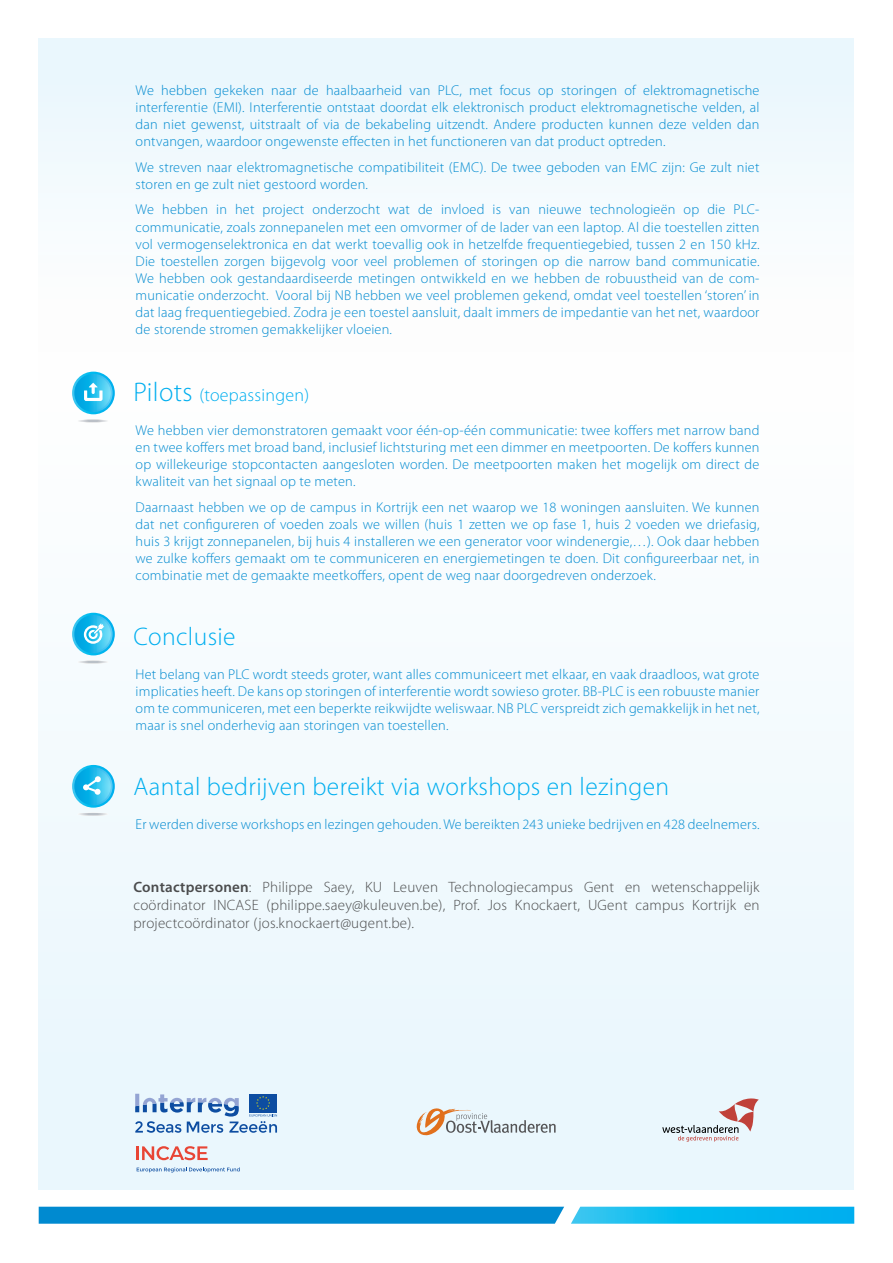
<style>
.page{position:relative;width:893px;height:1263px;background:#fff}
.page>*{position:absolute;margin:0;border:0;box-sizing:border-box;transform-origin:0 0}
.t1{font:300 25.5px "Myriad Pro";letter-spacing:.015em;color:#00aeef}
.t2{font:300 18px "Myriad Pro";letter-spacing:.015em;color:#00aeef}
.t3{font:300 15px/18px "Myriad Pro";letter-spacing:.015em;color:#4b4c4d;text-align:justify}
.t4{font:300 14.25px/17.1px "Myriad Pro";letter-spacing:.015em;color:#008ad0;text-align:justify}
.s1{font-size:27px}
.s2{font-weight:600}
</style>
<div class="page">
<div style="left:39px;top:255px;width:815px;height:934px;background:#f3fafd"></div>
<div style="left:39px;top:1207px;width:525px;height:17px;background:#008ad0"></div>
<svg style="left:571px;top:1207px;width:283px;height:17px;background:#13bbef"></svg>
<div style="left:39px;top:38px;width:815px;height:313px;background:#f4fbfd"></div>
<svg style="left:417px;top:1108px;width:139px;height:27px"></svg>
<svg style="left:662px;top:1098px;width:97px;height:44px"></svg>
<svg style="left:135px;top:1094px;width:142px;height:39px"></svg>
<hr style="left:136px;top:1146px;width:3px;height:14px;background:#e84535">
<svg style="left:142px;top:1146px;width:66px;height:14px"></svg>
<svg style="left:137px;top:1167px;width:103px;height:5px"></svg>
<hr style="left:77px;top:661px;width:31px;height:2px;background:#fff;border-radius:50%">
<hr style="left:78px;top:661px;width:30px;height:2px;background:#f8f8f9;border-radius:50%">
<hr style="left:79px;top:661px;width:28px;height:2px;background:#eef1f2;border-radius:50%">
<hr style="left:80px;top:661px;width:26px;height:2px;background:#e9ebed;border-radius:50%">
<hr style="left:82px;top:661px;width:22px;height:2px;background:#dadde0;border-radius:50%">
<svg style="left:85px;top:661px;width:17px;height:2px"></svg>
<svg style="left:72px;top:613px;width:43px;height:42px"></svg>
<svg style="left:74px;top:615px;width:39px;height:38px"></svg>
<svg style="left:76px;top:617px;width:35px;height:34px"></svg>
<svg style="left:84px;top:623px;width:20px;height:21px"></svg>
<hr style="left:77px;top:813px;width:31px;height:3px;background:#fff;border-radius:50%">
<hr style="left:78px;top:813px;width:30px;height:3px;background:#f8f8f9;border-radius:50%">
<hr style="left:79px;top:813px;width:28px;height:2px;background:#eef1f2;border-radius:50%">
<hr style="left:80px;top:813px;width:26px;height:2px;background:#e9ebed;border-radius:50%">
<hr style="left:82px;top:813px;width:22px;height:2px;background:#dadde0;border-radius:50%">
<svg style="left:84px;top:813px;width:18px;height:2px"></svg>
<svg style="left:72px;top:765px;width:43px;height:43px"></svg>
<svg style="left:74px;top:767px;width:39px;height:38px"></svg>
<svg style="left:76px;top:769px;width:35px;height:35px"></svg>
<svg style="left:83px;top:776px;width:18px;height:19px"></svg>
<hr style="left:77px;top:419px;width:31px;height:3px;background:#fff;border-radius:50%">
<hr style="left:78px;top:420px;width:30px;height:2px;background:#f8f8f9;border-radius:50%">
<hr style="left:79px;top:420px;width:28px;height:2px;background:#eef1f2;border-radius:50%">
<hr style="left:80px;top:420px;width:26px;height:2px;background:#e9ebed;border-radius:50%">
<hr style="left:82px;top:420px;width:22px;height:2px;background:#dadde0;border-radius:50%">
<svg style="left:85px;top:420px;width:17px;height:2px"></svg>
<svg style="left:72px;top:372px;width:43px;height:42px"></svg>
<svg style="left:74px;top:374px;width:39px;height:38px"></svg>
<svg style="left:76px;top:376px;width:35px;height:34px"></svg>
<svg style="left:84px;top:383px;width:19px;height:18px"></svg>
<p class="t4" style="left:136px;top:82px;width:625px">We hebben gekeken naar de haalbaarheid van PLC, met focus op storingen of elektromagnetische interferentie (EMI). Interferentie ontstaat doordat elk elektronisch product elektromagnetische velden, al dan niet gewenst, uitstraalt of via de bekabeling uitzendt. Andere producten kunnen deze velden dan ontvangen, waardoor ongewenste effecten in het functioneren van dat product optreden.</p>
<p class="t4" style="left:136px;top:159px;width:625px">We streven naar elektromagnetische compatibiliteit (EMC). De twee geboden van EMC zijn: Ge zult niet storen en ge zult niet gestoord worden.</p>
<p class="t4" style="left:136px;top:201px;width:625px">We hebben in het project onderzocht wat de invloed is van nieuwe technologieën op die PLC&shy;communicatie, zoals zonnepanelen met een omvormer of de lader van een laptop. Al die toestellen zitten vol vermogenselektronica en dat werkt toevallig ook in hetzelfde frequentiegebied, tussen 2 en 150 kHz.<br>Die toestellen zorgen bijgevolg voor veel problemen of storingen op die narrow band communicatie.<br>We hebben ook gestandaardiseerde metingen ontwikkeld en we hebben de robuustheid van de com&shy;municatie onderzocht. Vooral bij NB hebben we veel problemen gekend, omdat veel toestellen ‘storen’ in dat laag frequentiegebied. Zodra je een toestel aansluit, daalt immers de impedantie van het net, waardoor de storende stromen gemakkelijker vloeien.</p>
<p class="t2" style="left:133px;top:385px;width:177px"><span class="s1">Pilots</span> (toepassingen)</p>
<p class="t4" style="left:136px;top:422px;width:625px">We hebben vier demonstratoren gemaakt voor één-op-één communicatie: twee koffers met narrow band en twee koffers met broad band, inclusief lichtsturing met een dimmer en meetpoorten. De koffers kunnen op willekeurige stopcontacten aangesloten worden. De meetpoorten maken het mogelijk om direct de kwaliteit van het signaal op te meten.</p>
<p class="t4" style="left:136px;top:499px;width:625px">Daarnaast hebben we op de campus in Kortrijk een net waarop we 18 woningen aansluiten. We kunnen dat net configureren of voeden zoals we willen (huis 1 zetten we op fase 1, huis 2 voeden we driefasig, huis 3 krijgt zonnepanelen, bij huis 4 installeren we een generator voor windenergie,…). Ook daar hebben we zulke koffers gemaakt om te communiceren en energiemetingen te doen. Dit configureerbaar net, in combinatie met de gemaakte meetkoffers, opent de weg naar doorgedreven onderzoek.</p>
<h1 class="t1" style="left:133px;top:622px;width:104px">Conclusie</h1>
<p class="t4" style="left:136px;top:666px;width:625px">Het belang van PLC wordt steeds groter, want alles communiceert met elkaar, en vaak draadloos, wat grote implicaties heeft. De kans op storingen of interferentie wordt sowieso groter. BB-PLC is een robuuste manier om te communiceren, met een beperkte reikwijdte weliswaar. NB PLC verspreidt zich gemakkelijk in het net, maar is snel onderhevig aan storingen van toestellen.</p>
<h1 class="t1" style="left:133px;top:772px;width:537px">Aantal bedrijven bereikt via workshops en lezingen</h1>
<p class="t4" style="left:136px;top:816px;width:625px">Er werden diverse workshops en lezingen gehouden. We bereikten 243 unieke bedrijven en 428 deelnemers.</p>
<p class="t3" style="left:133px;top:878px;width:628px"><span class="s2">Contactpersonen</span>: Philippe Saey, KU Leuven Technologiecampus Gent en wetenschappelijk coördinator INCASE (philippe.saey@kuleuven.be), Prof. Jos Knockaert, UGent campus Kortrijk en projectcoördinator (jos.knockaert@ugent.be).</p>
</div>
